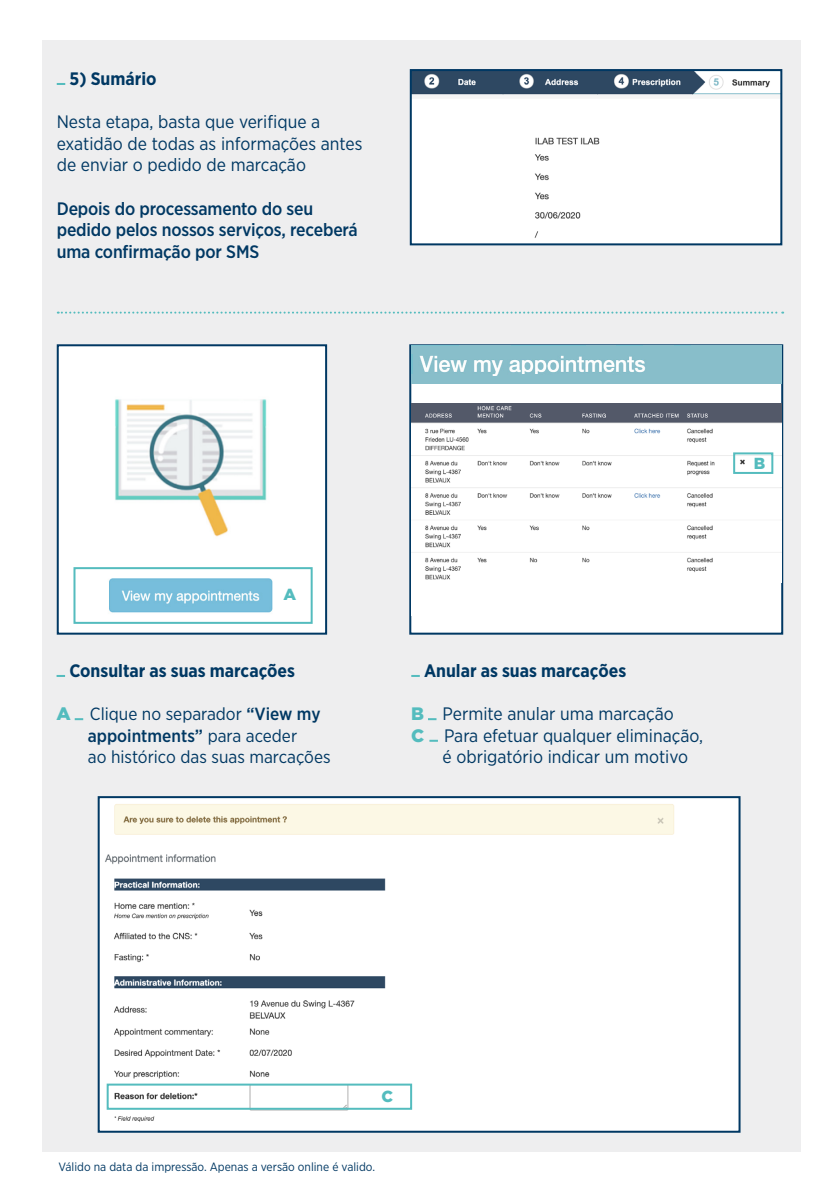
<style>
.page{position:relative;width:840px;height:1191px;background:#fff}
.page>*{position:absolute;margin:0;border:0;box-sizing:border-box;transform-origin:0 0}
.t1{font:18px/21.6px "Gotham Narrow";color:#003863}
.t2{font:500 18px/21.6px "Gotham Narrow";letter-spacing:-.01em;color:#003863}
.t3{font:700 18px "Gotham Narrow";color:#003863}
.t4{font:17.6px "Gotham Narrow";color:#003863}
.t5{font:500 17.6px "Gotham Narrow";color:#003863}
.t6{font:900 16px "Gotham";color:#54bcbe}
.t7{font:12px "Gotham Narrow";color:#003863}
.s1{font-family:"Gotham";font-weight:900;font-size:18px;color:#54bcbe}
.s2{font-weight:500}
.s3{font-weight:400}
.s4{font-family:"Gotham";font-weight:900;color:#54bcbe}
</style>
<div class="page">
<div style="left:42px;top:40px;width:757px;height:1111px;background:#eeeeef"></div>
<svg style="left:58px;top:311px;width:724px;height:2px"></svg>
<svg style="left:57px;top:83px;width:8px;height:2px"></svg>
<svg style="left:411px;top:675px;width:8px;height:2px"></svg>
<svg style="left:428px;top:718px;width:8px;height:2px"></svg>
<svg style="left:429px;top:740px;width:8px;height:2px"></svg>
<svg style="left:57px;top:675px;width:8px;height:2px"></svg>
<svg style="left:75px;top:718px;width:8px;height:2px"></svg>
<div style="left:99px;top:797px;width:640px;height:334px;background:#fff"></div>
<img style="left:105px;top:804px;width:569px;height:318px">
<div style="left:98px;top:796px;width:642px;height:336px;border:2px solid #003863"></div>
<img style="left:412px;top:72px;width:366px;height:170px">
<div style="left:409px;top:69px;width:372px;height:176px;border:2px solid #003863"></div>
<div style="left:107px;top:1083px;width:305px;height:26px;border:2px solid #54bcbe"></div>
<div style="left:409px;top:344px;width:373px;height:290px;background:#fff;border:2px solid #003863"></div>
<div style="left:411px;top:403px;width:369px;height:213px;background:#fff"></div>
<img style="left:411px;top:403px;width:369px;height:177px">
<img style="left:413px;top:353px;width:278px;height:24px">
<img style="left:761px;top:346px;width:19px;height:19px">
<div style="left:691px;top:365px;width:89px;height:19px;background:#88beca"></div>
<img style="left:675px;top:372px;width:17px;height:12px">
<img style="left:645px;top:372px;width:30px;height:12px">
<img style="left:620px;top:374px;width:30px;height:10px">
<img style="left:609px;top:376px;width:19px;height:8px">
<img style="left:583px;top:374px;width:26px;height:10px">
<img style="left:553px;top:374px;width:30px;height:4px">
<img style="left:508px;top:374px;width:30px;height:10px">
<img style="left:487px;top:377px;width:24px;height:7px">
<img style="left:411px;top:346px;width:21px;height:7px">
<img style="left:432px;top:346px;width:27px;height:7px">
<img style="left:459px;top:346px;width:21px;height:7px">
<img style="left:480px;top:346px;width:28px;height:7px">
<img style="left:508px;top:346px;width:53px;height:7px">
<img style="left:561px;top:346px;width:24px;height:7px">
<img style="left:585px;top:346px;width:58px;height:7px">
<img style="left:643px;top:346px;width:18px;height:7px">
<img style="left:661px;top:346px;width:30px;height:7px">
<img style="left:466px;top:374px;width:21px;height:10px">
<img style="left:447px;top:374px;width:19px;height:10px">
<img style="left:442px;top:374px;width:5px;height:10px">
<img style="left:411px;top:374px;width:31px;height:10px">
<div style="left:732px;top:452px;width:40px;height:22px;border:2px solid #54bcbe"></div>
<img style="left:60px;top:347px;width:264px;height:284px">
<div style="left:57px;top:344px;width:270px;height:290px;border:2px solid #003863"></div>
<div style="left:73px;top:567px;width:239px;height:57px;border:2px solid #54bcbe"></div>
<p class="t3" style="left:69px;top:67px;width:89px">5) Sumário</p>
<p class="t1" style="left:57px;top:111px;width:307px">Nesta etapa, basta que verifique a exatidão de todas as informações antes de enviar o pedido de marcação</p>
<p class="t2" style="left:57px;top:197px;width:302px">Depois do processamento do seu pedido pelos nossos serviços, receberá uma confirmação por SMS</p>
<p class="t6" style="left:283px;top:585px;width:14px">A</p>
<p class="t3" style="left:69px;top:659px;width:227px">Consultar as suas marcações</p>
<p class="t4" style="left:57px;top:703px;width:265px"><span class="s1">A</span> Clique no separador <span class="s2">“View my</span></p>
<p class="t5" style="left:88px;top:724px;width:211px">appointments” <span class="s3">para aceder</span></p>
<p class="t4" style="left:88px;top:746px;width:244px">ao histórico das suas marcações</p>
<p class="t6" style="left:753px;top:454px;width:13px">B</p>
<p class="t3" style="left:424px;top:659px;width:203px">Anular as suas marcações</p>
<p class="t1" style="left:411px;top:702px;width:293px"><span class="s4">B</span> Permite anular uma marcação<br><span class="s4">C</span> Para efetuar qualquer eliminação,</p>
<p class="t1" style="left:442px;top:746px;width:247px">é obrigatório indicar um motivo</p>
<p class="t6" style="left:381px;top:1087px;width:13px">C</p>
<p class="t7" style="left:58px;top:1159px;width:318px">Válido na data da impressão. Apenas a versão online é valido.</p>
</div>
